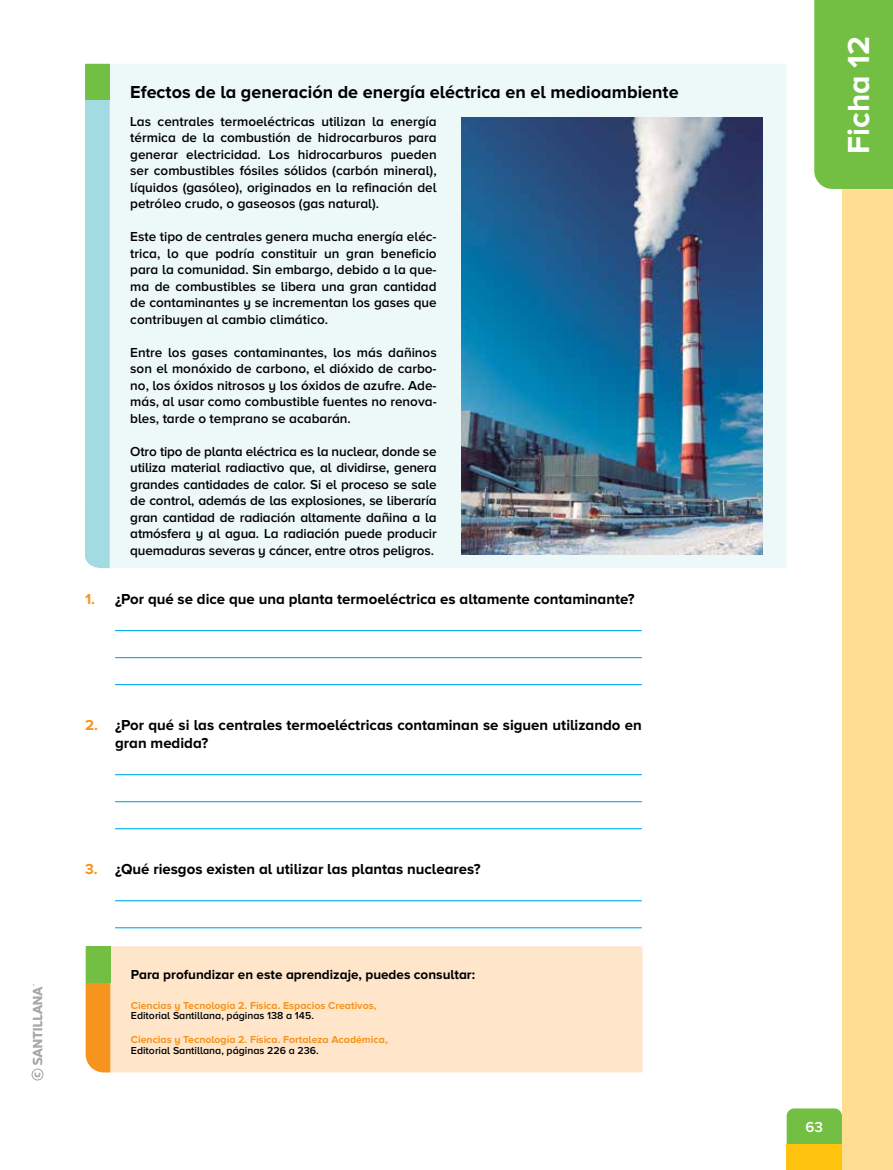
<style>
.page{position:relative;width:893px;height:1170px;background:#fff}
.page>*{position:absolute;margin:0;border:0;box-sizing:border-box;transform-origin:0 0}
.t1{font:700 31.5px "Proxima Nova A";color:#fff}
.t2{font:700 18px "Proxima Nova A";color:#000}
.t3{font:700 15px/18px "Proxima Nova A";color:#000}
.t4{font:600 15px "Proxima Nova A";color:#fff}
.t5{font:600 13.5px/16.5px "Proxima Nova A";color:#000;text-align:justify}
.t6{font:700 13.5px "Proxima Nova A";color:#000}
.t7{font:700 10.5px "Proxima Nova A";color:#f7941e}
.t8{font:600 10.5px "Proxima Nova A";color:#000}
.s1{color:#f7941e}
</style>
<div class="page">
<div style="left:842px;top:0;width:51px;height:1169px;background:#ffdd91"></div>
<div style="left:787px;top:1108px;width:55px;height:36px;background:#72bf44"></div>
<div style="left:787px;top:1144px;width:55px;height:25px;background:#ffc20e"></div>
<div style="left:814px;top:0;width:79px;height:189px;background:#72bf44"></div>
<div style="left:110px;top:64px;width:677px;height:504px;background:#edf8f9"></div>
<div style="left:85px;top:100px;width:25px;height:468px;background:#a4dbe2"></div>
<div style="left:85px;top:64px;width:25px;height:36px;background:#72bf44"></div>
<div style="left:110px;top:946px;width:532px;height:126px;background:#ffe6ca"></div>
<div style="left:86px;top:982px;width:24px;height:90px;background:#f7941e"></div>
<div style="left:86px;top:946px;width:24px;height:36px;background:#72bf44"></div>
<hr style="left:115px;top:630px;width:527px;height:1px;background:#00aeef">
<hr style="left:115px;top:657px;width:527px;height:1px;background:#00aeef">
<hr style="left:115px;top:684px;width:527px;height:1px;background:#00aeef">
<hr style="left:115px;top:774px;width:527px;height:1px;background:#00aeef">
<hr style="left:115px;top:801px;width:527px;height:1px;background:#00aeef">
<hr style="left:115px;top:828px;width:527px;height:1px;background:#00aeef">
<hr style="left:115px;top:900px;width:527px;height:1px;background:#00aeef">
<hr style="left:115px;top:927px;width:527px;height:1px;background:#00aeef">
<img style="left:462px;top:118px;width:301px;height:436px">
<svg style="left:32px;top:984px;width:12px;height:96px"></svg>
<h2 class="t2" style="left:130px;top:82px;width:550px">Efectos de la generación de energía eléctrica en el medioambiente</h2>
<p class="t5" style="left:130px;top:112px;width:308px">Las centrales termoeléctricas utilizan la energía térmica de la combustión de hidrocarburos para generar electricidad. Los hidrocarburos pueden ser combustibles fósiles sólidos (carbón mineral), líquidos (gasóleo), originados en la refinación del petróleo crudo, o gaseosos (gas natural).</p>
<p class="t5" style="left:130px;top:228px;width:308px">Este tipo de centrales genera mucha energía eléc&shy;trica, lo que podría constituir un gran beneficio para la comunidad. Sin embargo, debido a la que&shy;ma de combustibles se libera una gran cantidad de contaminantes y se incrementan los gases que contribuyen al cambio climático.</p>
<p class="t5" style="left:130px;top:343px;width:308px">Entre los gases contaminantes, los más dañinos son el monóxido de carbono, el dióxido de carbo&shy;no, los óxidos nitrosos y los óxidos de azufre. Ade&shy;más, al usar como combustible fuentes no renova&shy;bles, tarde o temprano se acabarán.</p>
<p class="t5" style="left:130px;top:442px;width:308px">Otro tipo de planta eléctrica es la nuclear, donde se utiliza material radiactivo que, al dividirse, genera grandes cantidades de calor. Si el proceso se sale de control, además de las explosiones, se liberaría gran cantidad de radiación altamente dañina a la atmósfera y al agua. La radiación puede producir quemaduras severas y cáncer, entre otros peligros.</p>
<p class="t3" style="left:85px;top:590px;width:551px"><span class="s1">1.</span> ¿Por qué se dice que una planta termoeléctrica es altamente contaminante?</p>
<p class="t3" style="left:115px;top:716px;width:528px;text-indent:-30px"><span class="s1">2.</span> ¿Por qué si las centrales termoeléctricas contaminan se siguen utilizando en gran medida?</p>
<p class="t3" style="left:85px;top:860px;width:397px"><span class="s1">3.</span> ¿Qué riesgos existen al utilizar las plantas nucleares?</p>
<p class="t6" style="left:131px;top:966px;width:346px">Para profundizar en este aprendizaje, puedes consultar:</p>
<p class="t7" style="left:131px;top:999px;width:247px">Ciencias y Tecnología 2. Física. Espacios Creativos,</p>
<p class="t8" style="left:131px;top:1009px;width:184px">Editorial Santillana, páginas 138 a 145.</p>
<p class="t7" style="left:131px;top:1033px;width:258px">Ciencias y Tecnología 2. Física. Fortaleza Académica,</p>
<p class="t8" style="left:131px;top:1044px;width:189px">Editorial Santillana, páginas 226 a 236.</p>
<h1 class="t1" style="left:841px;top:154px;width:120px;rotate:-90deg">Ficha 12</h1>
<p class="t4" style="left:805px;top:1118px;width:19px">63</p>
</div>
